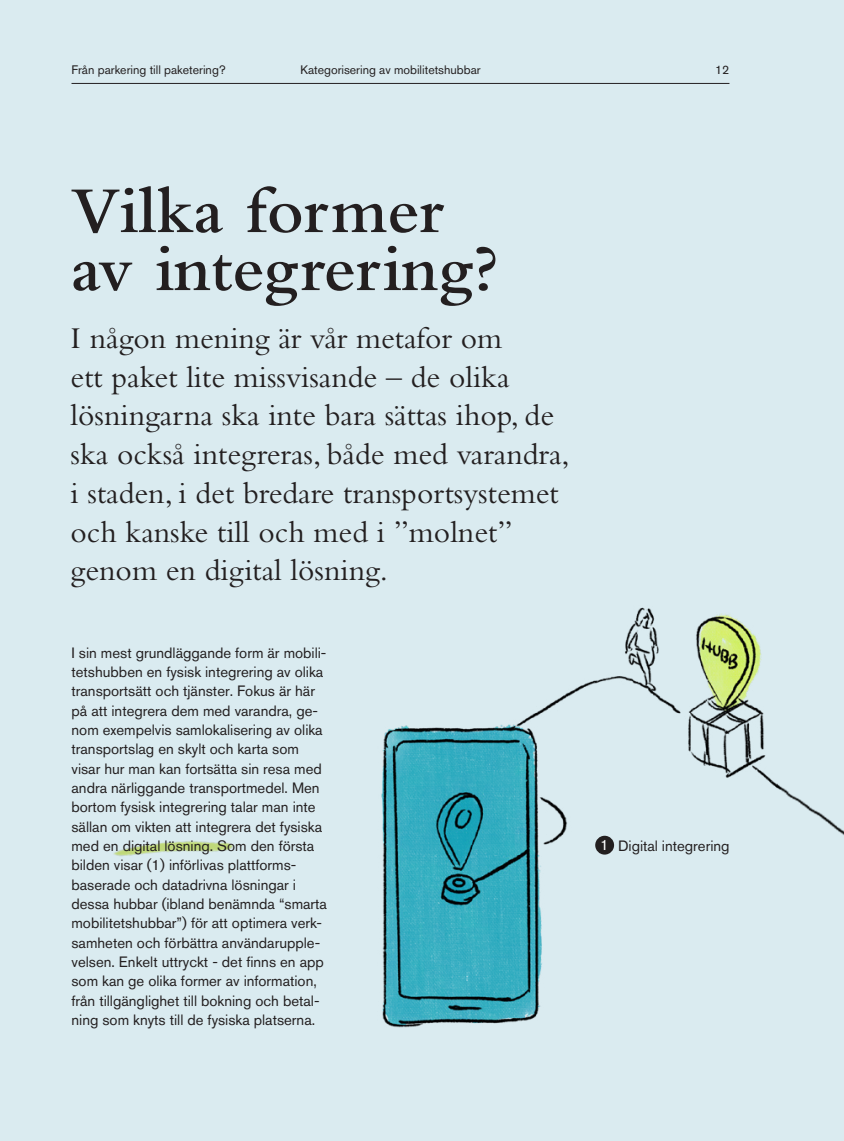
<style>
.page{position:relative;width:844px;height:1141px;background:#fff}
.page>*{position:absolute;margin:0;border:0;box-sizing:border-box;transform-origin:0 0}
.t1{font:600 68.25px/57.9px "Bembo Std";color:#231f20}
.t2{font:31.5px/38.7px "Bembo Std";color:#231f20}
.t3{font:14.88px/19.2px "Akzidenz Grotesk BQ";color:#231f20}
.t4{font:12.25px "Akzidenz Grotesk BQ";color:#231f20}
.s1{color:#fff}
</style>
<div class="page">
<div style="left:0;top:0;width:843px;height:1141px;background:#daebf0"></div>
<img style="left:113px;top:841px;width:120px;height:15px">
<img style="left:783px;top:788px;width:60px;height:47px">
<img style="left:381px;top:607px;width:402px;height:421px">
<hr style="left:71px;top:83px;width:658px;height:1px;background:#231f20">
<p class="t4" style="left:71px;top:63px;width:156px">Från parkering till paketering?</p>
<p class="t4" style="left:300px;top:63px;width:182px">Kategorisering av mobilitetshubbar</p>
<p class="t4" style="left:715px;top:63px;width:16px">12</p>
<h1 class="t1" style="left:71px;top:182px;width:429px">Vilka former av integrering?</h1>
<p class="t2" style="left:71px;top:318px;width:500px">I någon mening är vår metafor om<br>ett paket lite missvisande – de olika lösningarna ska inte bara sättas ihop, de ska också integreras, både med varandra, i staden, i det bredare transportsystemet och kanske till och med i ”molnet” genom en digital lösning.</p>
<p class="t3" style="left:71px;top:643px;width:257px">I sin mest grundläggande form är mobili&shy;tetshubben en fysisk integrering av olika transportsätt och tjänster. Fokus är här på att integrera dem med varandra, ge&shy;nom exempelvis samlokalisering av olika transportslag en skylt och karta som visar hur man kan fortsätta sin resa med andra närliggande transportmedel. Men bortom fysisk integrering talar man inte sällan om vikten att integrera det fysiska med en digital lösning. Som den första bilden visar (1) införlivas plattforms&shy;baserade och datadrivna lösningar i dessa hubbar (ibland benämnda “smarta mobilitetshubbar”) för att optimera verk&shy;samheten och förbättra användarupple&shy;velsen. Enkelt uttryckt - det finns en app som kan ge olika former av information, från tillgänglighet till bokning och betal&shy;ning som knyts till de fysiska platserna.</p>
<p class="t3" style="left:600px;top:836px;width:131px"><span class="s1">1</span> Digital integrering</p>
</div>
